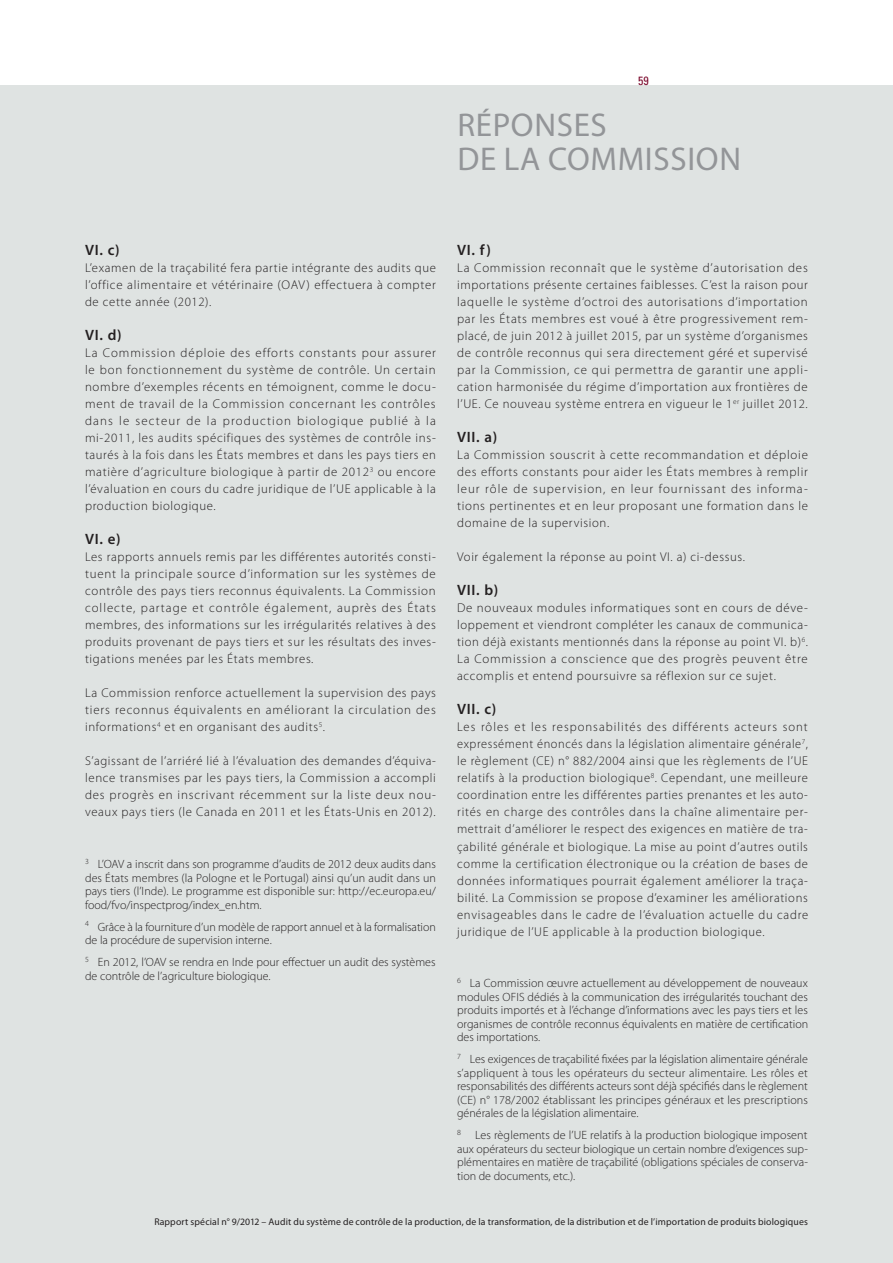
<style>
.page{position:relative;width:893px;height:1263px;background:#fff}
.page>*{position:absolute;margin:0;border:0;box-sizing:border-box;transform-origin:0 0}
.t1{font:33px/34px "Myriad Pro";letter-spacing:.02em;color:#939598}
.K_03_-_REP_CHIFFRE{font:600 15px "Myriad Pro";letter-spacing:.05em;color:#231f20}
.K_04_-_REP_TEXTE_COU{font:300 12.75px/17px "Myriad Pro";letter-spacing:.05em;color:#231f20;text-align:justify}
.K_05_-_REP_FOOTNOTES{font:300 12px/13.5px "Myriad Pro";color:#231f20;text-align:justify}
.K_04_-_REP_TEXTE_COU-2{font:300 12px/13.5px "Myriad Pro";color:#231f20;text-align:justify}
.t2{font:condensed 12px "Univers LT Std";color:#7a062a}
.t3{font:9.75px "Myriad Pro";letter-spacing:.015em;color:#231f20}
</style>
<div class="page">
<div style="left:0;top:85px;width:893px;height:1178px;background:#dfe3e2"></div>
<p class="t2" style="left:638px;top:73px;width:12px">59</p>
<p class="t1" style="left:457px;top:107px;width:285px">RÉPONSES<br>DE LA COMMISSION</p>
<p class="K_03_-_REP_CHIFFRE" style="left:85px;top:241px;width:36px">VI. c)</p>
<p class="K_04_-_REP_TEXTE_COU" style="left:85px;top:260px;width:352px">L’examen de la traçabilité fera partie intégrante des audits que l’office alimentaire et vétérinaire (OAV) effectuera à compter de cette année (2012).</p>
<p class="K_03_-_REP_CHIFFRE" style="left:85px;top:326px;width:38px">VI. d)</p>
<p class="K_04_-_REP_TEXTE_COU" style="left:85px;top:345px;width:352px">La Commission déploie des efforts constants pour assurer le bon fonctionnement du système de contrôle. Un certain nombre d’exemples récents en témoignent, comme le docu&shy;ment de travail de la Commission concernant les contrôles dans le secteur de la production biologique publié à la mi-2011, les audits spécifiques des systèmes de contrôle ins&shy;taurés à la fois dans les États membres et dans les pays tiers en matière d’agriculture biologique à partir de 2012<sup>3</sup> ou encore l’évaluation en cours du cadre juridique de l’UE applicable à la production biologique.</p>
<p class="K_03_-_REP_CHIFFRE" style="left:85px;top:530px;width:37px">VI. e)</p>
<p class="K_04_-_REP_TEXTE_COU" style="left:85px;top:549px;width:352px">Les rapports annuels remis par les différentes autorités consti&shy;tuent la principale source d’information sur les systèmes de contrôle des pays tiers reconnus équivalents. La Commission collecte, partage et contrôle également, auprès des États membres, des informations sur les irrégularités relatives à des produits provenant de pays tiers et sur les résultats des inves&shy;tigations menées par les États membres.</p>
<p class="K_04_-_REP_TEXTE_COU" style="left:85px;top:685px;width:352px">La Commission renforce actuellement la supervision des pays tiers reconnus équivalents en améliorant la circulation des informations<sup>4</sup> et en organisant des audits<sup>5</sup>.</p>
<p class="K_04_-_REP_TEXTE_COU" style="left:85px;top:753px;width:352px">S’agissant de l’arriéré lié à l’évaluation des demandes d’équiva&shy;lence transmises par les pays tiers, la Commission a accompli des progrès en inscrivant récemment sur la liste deux nou&shy;veaux pays tiers (le Canada en 2011 et les États-Unis en 2012).</p>
<p class="K_05_-_REP_FOOTNOTES" style="left:85px;top:858px;width:352px"><sup>3</sup> L’OAV a inscrit dans son programme d’audits de 2012 deux audits dans des États membres (la Pologne et le Portugal) ainsi qu’un audit dans un pays tiers (l’Inde). Le programme est disponible sur: http://ec.europa.eu/ food/fvo/inspectprog/index_en.htm.</p>
<p class="K_05_-_REP_FOOTNOTES" style="left:85px;top:920px;width:352px"><sup>4</sup> Grâce à la fourniture d’un modèle de rapport annuel et à la formalisation de la procédure de supervision interne.</p>
<p class="K_05_-_REP_FOOTNOTES" style="left:85px;top:956px;width:352px"><sup>5</sup> En 2012, l’OAV se rendra en Inde pour effectuer un audit des systèmes de contrôle de l’agriculture biologique.</p>
<p class="K_03_-_REP_CHIFFRE" style="left:457px;top:241px;width:35px">VI. f)</p>
<p class="K_04_-_REP_TEXTE_COU" style="left:457px;top:260px;width:352px">La Commission reconnaît que le système d’autorisation des importations présente certaines faiblesses. C’est la raison pour laquelle le système d’octroi des autorisations d’importation par les États membres est voué à être progressivement rem&shy;placé, de juin 2012 à juillet 2015, par un système d’organismes de contrôle reconnus qui sera directement géré et supervisé par la Commission, ce qui permettra de garantir une appli&shy;cation harmonisée du régime d’importation aux frontières de l’UE. Ce nouveau système entrera en vigueur le 1<sup>er</sup> juillet 2012.</p>
<p class="K_03_-_REP_CHIFFRE" style="left:457px;top:428px;width:42px">VII. a)</p>
<p class="K_04_-_REP_TEXTE_COU" style="left:457px;top:447px;width:352px">La Commission souscrit à cette recommandation et déploie des efforts constants pour aider les États membres à remplir leur rôle de supervision, en leur fournissant des informa&shy;tions pertinentes et en leur proposant une formation dans le domaine de la supervision.</p>
<p class="K_04_-_REP_TEXTE_COU" style="left:457px;top:549px;width:289px">Voir également la réponse au point VI. a) ci-dessus.</p>
<p class="K_03_-_REP_CHIFFRE" style="left:457px;top:581px;width:43px">VII. b)</p>
<p class="K_04_-_REP_TEXTE_COU" style="left:457px;top:600px;width:352px">De nouveaux modules informatiques sont en cours de déve&shy;loppement et viendront compléter les canaux de communica&shy;tion déjà existants mentionnés dans la réponse au point VI. b)<sup>6</sup>.<br>La Commission a conscience que des progrès peuvent être accomplis et entend poursuivre sa réflexion sur ce sujet.</p>
<p class="K_03_-_REP_CHIFFRE" style="left:457px;top:700px;width:41px">VII. c)</p>
<p class="K_04_-_REP_TEXTE_COU" style="left:457px;top:719px;width:353px">Les rôles et les responsabilités des différents acteurs sont expressément énoncés dans la législation alimentaire générale<sup>7</sup>, le règlement (CE) n° 882/2004 ainsi que les règlements de l’UE relatifs à la production biologique<sup>8</sup>. Cependant, une meilleure coordination entre les différentes parties prenantes et les auto&shy;rités en charge des contrôles dans la chaîne alimentaire per&shy;mettrait d’améliorer le respect des exigences en matière de tra&shy;çabilité générale et biologique. La mise au point d’autres outils comme la certification électronique ou la création de bases de données informatiques pourrait également améliorer la traça&shy;bilité. La Commission se propose d’examiner les améliorations envisageables dans le cadre de l’évaluation actuelle du cadre juridique de l’UE applicable à la production biologique.</p>
<p class="K_05_-_REP_FOOTNOTES" style="left:457px;top:977px;width:353px"><sup>6</sup> La Commission œuvre actuellement au développement de nouveaux modules OFIS dédiés à la communication des irrégularités touchant des produits importés et à l’échange d’informations avec les pays tiers et les organismes de contrôle reconnus équivalents en matière de certification des importations.</p>
<p class="K_05_-_REP_FOOTNOTES" style="left:457px;top:1053px;width:352px"><sup>7</sup> Les exigences de traçabilité fixées par la législation alimentaire générale s’appliquent à tous les opérateurs du secteur alimentaire. Les rôles et responsabilités des différents acteurs sont déjà spécifiés dans le règlement (CE) n° 178/2002 établissant les principes généraux et les prescriptions générales de la législation alimentaire.</p>
<p class="K_04_-_REP_TEXTE_COU-2" style="left:457px;top:1129px;width:352px"><sup>8</sup> Les règlements de l’UE relatifs à la production biologique imposent aux opérateurs du secteur biologique un certain nombre d’exigences sup&shy;plémentaires en matière de traçabilité (obligations spéciales de conserva&shy;tion de documents, etc.).</p>
<p class="t3" style="left:154px;top:1215px;width:655px">Rapport spécial n° 9/2012 – Audit du système de contrôle de la production, de la transformation, de la distribution et de l’importation de produits biologiques</p>
</div>
